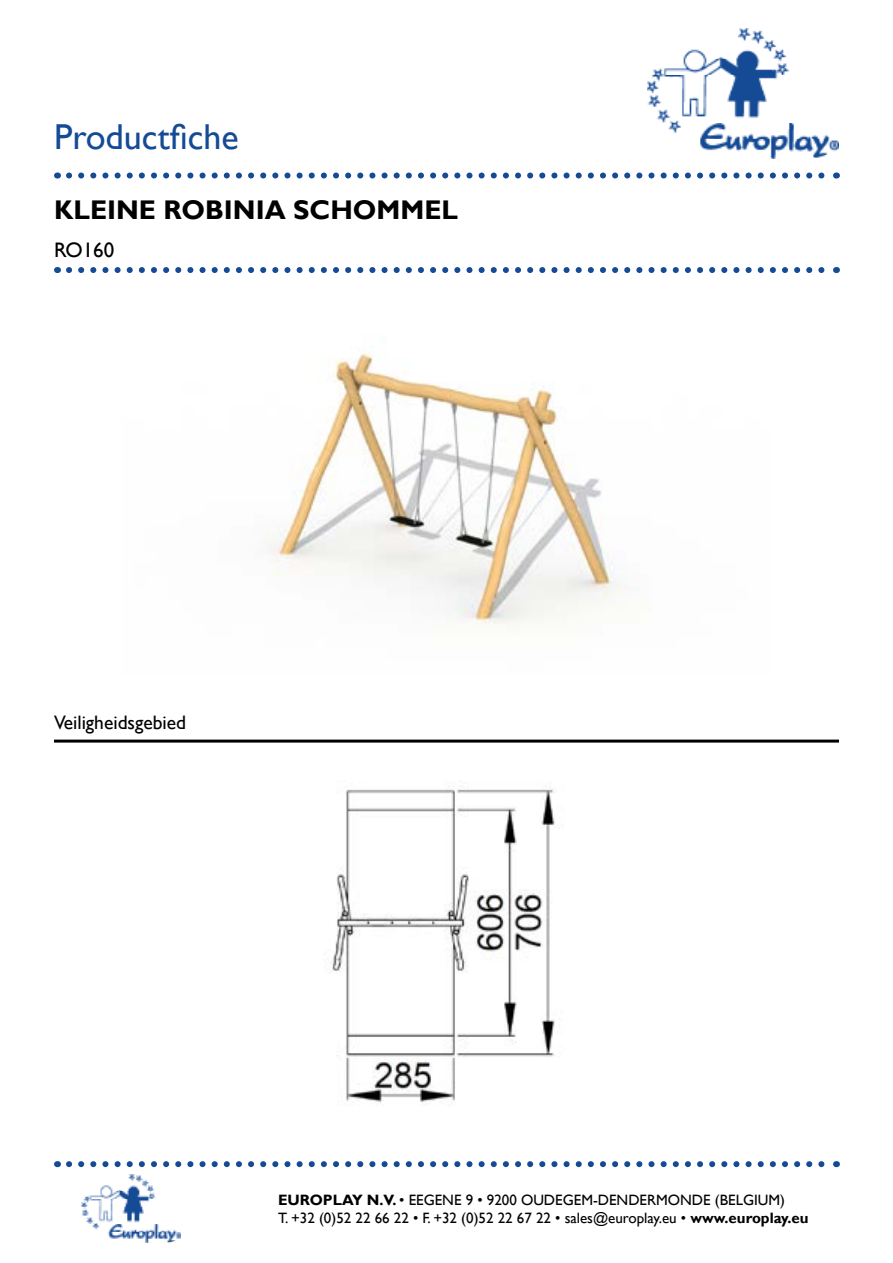
<style>
.page{position:relative;width:893px;height:1263px;background:#fff}
.page>*{position:absolute;margin:0;border:0;box-sizing:border-box;transform-origin:0 0}
.t1{font:36px "Gill Sans";color:#154a95}
.t2{font:700 27px "Gill Sans";color:#000}
.t3{font:21px "Gill Sans";color:#000}
.t4{font:19.5px "Gill Sans";color:#000}
.t5{font:15px/18px "Gill Sans";color:#000}
.s1{font-weight:700}
</style>
<div class="page">
<img style="left:647px;top:28px;width:192px;height:131px">
<img style="left:81px;top:1175px;width:100px;height:68px">
<img style="left:267px;top:353px;width:360px;height:274px">
<img style="left:330px;top:786px;width:225px;height:320px">
<hr style="left:54px;top:740px;width:785px;height:3px;background:#000">
<svg style="left:69px;top:267px;width:756px;height:6px"></svg>
<svg style="left:69px;top:173px;width:756px;height:6px"></svg>
<svg style="left:69px;top:1161px;width:756px;height:6px"></svg>
<h1 class="t1" style="left:54px;top:115px;width:186px">Productfiche</h1>
<h2 class="t2" style="left:54px;top:193px;width:406px">KLEINE ROBINIA SCHOMMEL</h2>
<h3 class="t3" style="left:54px;top:238px;width:62px">RO160</h3>
<h3 class="t4" style="left:54px;top:711px;width:134px">Veiligheidsgebied</h3>
<p class="t5" style="left:278px;top:1191px;width:532px"><span class="s1">EUROPLAY N.V.</span> • EEGENE 9 • 9200 OUDEGEM-DENDERMONDE (BELGIUM)<br>T. +32 (0)52 22 66 22 • F. +32 (0)52 22 67 22 • sales@europlay.eu • <span class="s1">www.europlay.eu</span></p>
</div>
